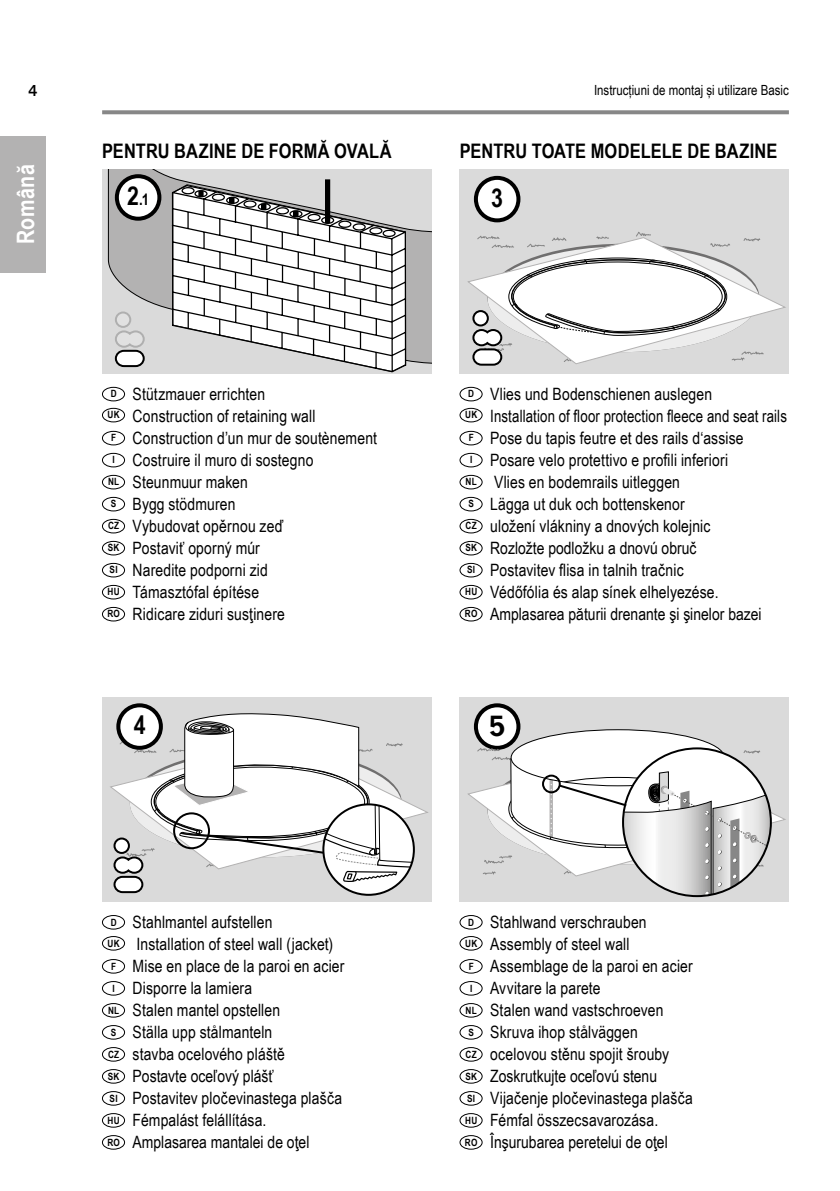
<style>
.page{position:relative;width:840px;height:1191px;background:#fff}
.page>*{position:absolute;margin:0;border:0;box-sizing:border-box;transform-origin:0 0}
.t1{font:700 26px "Arial Narrow";color:#000}
.t2{font:700 26px "News Gothic LT";color:#000}
.t3{font:700 24px "Arial Narrow";letter-spacing:.02em;color:#fff}
.t4{font:700 20px "Arial Narrow";letter-spacing:.005em;color:#000}
.t5{font:17px/22px "Arial Narrow";letter-spacing:.01em;color:#000}
.t6{font:700 16px "Arial Narrow";color:#000}
.t7{font:700 15px "News Gothic BT";color:#000}
.t8{font:14px "Arial Narrow";color:#000}
.s1{font-size:26px}
</style>
<div class="page">
<svg style="left:102px;top:110px;width:686px;height:4px;fill:#878787"></svg>
<div style="left:0;top:136px;width:45px;height:136px;background:#b3b2b2"></div>
<div style="left:102px;top:387px;width:23px;height:14px;border:1px solid #000;border-radius:50%"></div>
<div style="left:102px;top:408px;width:23px;height:14px;border:1px solid #000;border-radius:50%"></div>
<div style="left:102px;top:431px;width:23px;height:14px;border:1px solid #000;border-radius:50%"></div>
<div style="left:102px;top:453px;width:23px;height:14px;border:1px solid #000;border-radius:50%"></div>
<div style="left:102px;top:475px;width:23px;height:14px;border:1px solid #000;border-radius:50%"></div>
<div style="left:102px;top:497px;width:23px;height:14px;border:1px solid #000;border-radius:50%"></div>
<div style="left:102px;top:519px;width:23px;height:14px;border:1px solid #000;border-radius:50%"></div>
<div style="left:102px;top:541px;width:23px;height:14px;border:1px solid #000;border-radius:50%"></div>
<div style="left:102px;top:563px;width:23px;height:14px;border:1px solid #000;border-radius:50%"></div>
<div style="left:102px;top:585px;width:23px;height:14px;border:1px solid #000;border-radius:50%"></div>
<div style="left:102px;top:607px;width:23px;height:14px;border:1px solid #000;border-radius:50%"></div>
<div style="left:102px;top:170px;width:329px;height:204px;background:#dadada"></div>
<svg style="left:108px;top:170px;width:323px;height:194px"></svg>
<svg style="left:170px;top:184px;width:237px;height:189px"></svg>
<svg style="left:327px;top:181px;width:1px;height:40px"></svg>
<div style="left:325px;top:179px;width:5px;height:44px;border:1px solid #000"></div>
<svg style="left:198px;top:190px;width:5px;height:7px"></svg>
<svg style="left:229px;top:197px;width:5px;height:6px"></svg>
<svg style="left:261px;top:203px;width:5px;height:7px"></svg>
<svg style="left:293px;top:211px;width:6px;height:6px"></svg>
<div style="left:117px;top:176px;width:42px;height:43px;background:#fff;border-radius:50%"></div>
<div style="left:115px;top:174px;width:46px;height:47px;border:4px solid #000;border-radius:50%"></div>
<svg style="left:116px;top:312px;width:14px;height:15px"></svg>
<div style="left:115px;top:311px;width:16px;height:17px;border:2px solid #000;border-radius:50%"></div>
<svg style="left:114px;top:329px;width:32px;height:20px"></svg>
<div style="left:116px;top:351px;width:28px;height:15px;background:#fff;border-radius:8px"></div>
<div style="left:115px;top:350px;width:30px;height:17px;border:2px solid #000;border-radius:8px"></div>
<div style="left:459px;top:387px;width:23px;height:14px;border:1px solid #000;border-radius:50%"></div>
<div style="left:459px;top:408px;width:23px;height:14px;border:1px solid #000;border-radius:50%"></div>
<div style="left:459px;top:431px;width:23px;height:14px;border:1px solid #000;border-radius:50%"></div>
<div style="left:459px;top:453px;width:23px;height:14px;border:1px solid #000;border-radius:50%"></div>
<div style="left:459px;top:475px;width:23px;height:14px;border:1px solid #000;border-radius:50%"></div>
<div style="left:459px;top:497px;width:23px;height:14px;border:1px solid #000;border-radius:50%"></div>
<div style="left:459px;top:519px;width:23px;height:14px;border:1px solid #000;border-radius:50%"></div>
<div style="left:459px;top:541px;width:23px;height:14px;border:1px solid #000;border-radius:50%"></div>
<div style="left:459px;top:563px;width:23px;height:14px;border:1px solid #000;border-radius:50%"></div>
<div style="left:459px;top:585px;width:23px;height:14px;border:1px solid #000;border-radius:50%"></div>
<div style="left:459px;top:607px;width:23px;height:14px;border:1px solid #000;border-radius:50%"></div>
<div style="left:459px;top:170px;width:329px;height:204px;background:#dadada"></div>
<div style="left:475px;top:178px;width:43px;height:42px;background:#fff;border-radius:50%"></div>
<div style="left:473px;top:176px;width:47px;height:46px;border:4px solid #000;border-radius:50%"></div>
<svg style="left:468px;top:232px;width:316px;height:132px"></svg>
<div style="left:473px;top:349px;width:28px;height:16px;background:#fff;border-radius:8px"></div>
<div style="left:472px;top:348px;width:30px;height:18px;border:2px solid #000;border-radius:8px"></div>
<div style="left:102px;top:915px;width:23px;height:14px;border:1px solid #000;border-radius:50%"></div>
<div style="left:102px;top:936px;width:23px;height:14px;border:1px solid #000;border-radius:50%"></div>
<div style="left:102px;top:959px;width:23px;height:14px;border:1px solid #000;border-radius:50%"></div>
<div style="left:102px;top:981px;width:23px;height:14px;border:1px solid #000;border-radius:50%"></div>
<div style="left:102px;top:1003px;width:23px;height:14px;border:1px solid #000;border-radius:50%"></div>
<div style="left:102px;top:1025px;width:23px;height:14px;border:1px solid #000;border-radius:50%"></div>
<div style="left:102px;top:1047px;width:23px;height:14px;border:1px solid #000;border-radius:50%"></div>
<div style="left:102px;top:1069px;width:23px;height:14px;border:1px solid #000;border-radius:50%"></div>
<div style="left:102px;top:1091px;width:23px;height:14px;border:1px solid #000;border-radius:50%"></div>
<div style="left:102px;top:1113px;width:23px;height:14px;border:1px solid #000;border-radius:50%"></div>
<div style="left:102px;top:1135px;width:23px;height:14px;border:1px solid #000;border-radius:50%"></div>
<div style="left:102px;top:697px;width:329px;height:204px;background:#dadada"></div>
<div style="left:323px;top:804px;width:90px;height:90px;background:#fff;border-radius:50%"></div>
<svg style="left:118px;top:705px;width:43px;height:43px"></svg>
<div style="left:116px;top:703px;width:47px;height:47px;border:4px solid #000;border-radius:50%"></div>
<svg style="left:112px;top:712px;width:301px;height:171px"></svg>
<div style="left:114px;top:877px;width:28px;height:15px;background:#fff;border-radius:8px"></div>
<div style="left:113px;top:876px;width:30px;height:17px;border:2px solid #000;border-radius:8px"></div>
<div style="left:459px;top:915px;width:23px;height:14px;border:1px solid #000;border-radius:50%"></div>
<div style="left:459px;top:936px;width:23px;height:14px;border:1px solid #000;border-radius:50%"></div>
<div style="left:459px;top:959px;width:23px;height:14px;border:1px solid #000;border-radius:50%"></div>
<div style="left:459px;top:981px;width:23px;height:14px;border:1px solid #000;border-radius:50%"></div>
<div style="left:459px;top:1003px;width:23px;height:14px;border:1px solid #000;border-radius:50%"></div>
<div style="left:459px;top:1025px;width:23px;height:14px;border:1px solid #000;border-radius:50%"></div>
<div style="left:459px;top:1047px;width:23px;height:14px;border:1px solid #000;border-radius:50%"></div>
<div style="left:459px;top:1069px;width:23px;height:14px;border:1px solid #000;border-radius:50%"></div>
<div style="left:459px;top:1091px;width:23px;height:14px;border:1px solid #000;border-radius:50%"></div>
<div style="left:459px;top:1113px;width:23px;height:14px;border:1px solid #000;border-radius:50%"></div>
<div style="left:459px;top:1135px;width:23px;height:14px;border:1px solid #000;border-radius:50%"></div>
<div style="left:459px;top:697px;width:329px;height:204px;background:#dadada"></div>
<div style="left:475px;top:705px;width:43px;height:43px;background:#fff;border-radius:50%"></div>
<div style="left:473px;top:703px;width:47px;height:47px;border:4px solid #000;border-radius:50%"></div>
<div style="left:511px;top:729px;width:213px;height:57px;background:#fff;border-radius:50%"></div>
<svg style="left:468px;top:744px;width:316px;height:152px"></svg>
<p class="t7" style="left:28px;top:82px;width:11px">4</p>
<p class="t8" style="left:593px;top:80px;width:196px">Instrucțiuni de montaj și utilizare Basic</p>
<h2 class="t3" style="left:7px;top:244px;width:82px;rotate:-90deg">Română</h2>
<p class="t4" style="left:102px;top:136px;width:291px">PENTRU BAZINE DE FORMĂ OVALĂ</p>
<p class="t4" style="left:459px;top:136px;width:319px">PENTRU TOATE MODELELE DE BAZINE</p>
<p class="t6" style="left:127px;top:187px;width:23px"><span class="s1">2</span>.1</p>
<h1 class="t1" style="left:491px;top:178px;width:13px">3</h1>
<p class="t5" style="left:107px;top:382px;width:271px"><sup>D</sup> Stützmauer errichten<br><sup>UK</sup> Construction of retaining wall<br><sup>F</sup> Construction d’un mur de soutènement<br><sup>I</sup> Costruire il muro di sostegno<br><sup>NL</sup> Steunmuur maken<br><sup>S</sup> Bygg stödmuren<br><sup>CZ</sup> Vybudovat opěrnou zeď<br><sup>SK</sup> Postaviť oporný múr<br><sup>SI</sup> Naredite podporni zid<br><sup>HU</sup> Támasztófal építése<br><sup>RO</sup> Ridicare ziduri susţinere</p>
<p class="t5" style="left:464px;top:382px;width:323px"><sup>D</sup> Vlies und Bodenschienen auslegen<br><sup>UK</sup> Installation of floor protection fleece and seat rails <sup>F</sup> Pose du tapis feutre et des rails d‘assise<br><sup>I</sup> Posare velo protettivo e profili inferiori<br><sup>NL</sup> Vlies en bodemrails uitleggen<br><sup>S</sup> Lägga ut duk och bottenskenor<br><sup>CZ</sup> uložení vlákniny a dnových kolejnic<br><sup>SK</sup> Rozložte podložku a dnovú obruč<br><sup>SI</sup> Postavitev flisa in talnih tračnic<br><sup>HU</sup> Védőfólia és alap sínek elhelyezése.<br><sup>RO</sup> Amplasarea păturii drenante şi şinelor bazei</p>
<h1 class="t1" style="left:134px;top:705px;width:13px">4</h1>
<h1 class="t2" style="left:489px;top:708px;width:18px">5</h1>
<p class="t5" style="left:107px;top:910px;width:238px"><sup>D</sup> Stahlmantel aufstellen<br><sup>UK</sup> Installation of steel wall (jacket)<br><sup>F</sup> Mise en place de la paroi en acier<br><sup>I</sup> Disporre la lamiera<br><sup>NL</sup> Stalen mantel opstellen<br><sup>S</sup> Ställa upp stålmanteln<br><sup>CZ</sup> stavba ocelového pláště<br><sup>SK</sup> Postavte oceľový plášť<br><sup>SI</sup> Postavitev pločevinastega plašča<br><sup>HU</sup> Fémpalást felállítása.<br><sup>RO</sup> Amplasarea mantalei de oţel</p>
<p class="t5" style="left:464px;top:910px;width:229px"><sup>D</sup> Stahlwand verschrauben<br><sup>UK</sup> Assembly of steel wall<br><sup>F</sup> Assemblage de la paroi en acier<br><sup>I</sup> Avvitare la parete<br><sup>NL</sup> Stalen wand vastschroeven<br><sup>S</sup> Skruva ihop stålväggen<br><sup>CZ</sup> ocelovou stěnu spojit šrouby<br><sup>SK</sup> Zoskrutkujte oceľovú stenu<br><sup>SI</sup> Vijačenje pločevinastega plašča<br><sup>HU</sup> Fémfal összecsavarozása.<br><sup>RO</sup> Înşurubarea peretelui de oţel</p>
</div>
